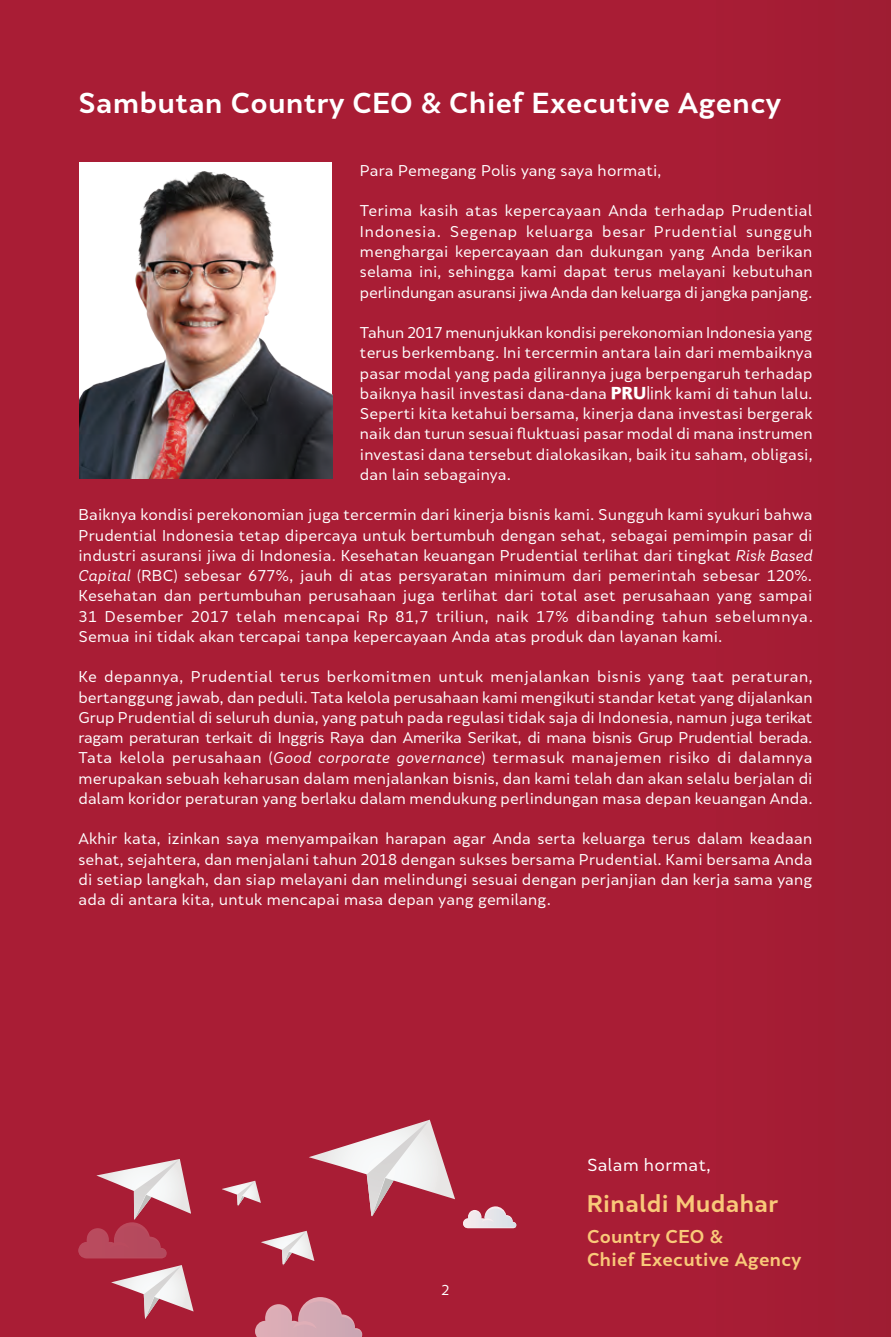
<style>
.page{position:relative;width:891px;height:1337px;background:#fff}
.page>*{position:absolute;margin:0;border:0;box-sizing:border-box;transform-origin:0 0}
.Judul_Sambutan{font:700 27px "Skola Sans";letter-spacing:.015em;color:#fff}
.t1{font:700 22.5px "Skola Sans";letter-spacing:.015em;color:#f9c979}
.t2{font:700 17.55px "Skola Sans";letter-spacing:.015em;color:#f9c979}
.t3{font:16.2px "Skola Sans";letter-spacing:.015em;color:#fff}
.Body_Text_sambutan{font:14.62px/20.2px "Skola Sans";letter-spacing:.01em;color:#fff;text-align:justify}
.t4{font:13.5px "Skola Sans";color:#fff}
.s1{font-family:"Pru Sans Extra";font-weight:700;font-size:18px}
.s2{font-family:"Pru Sans Normal";font-size:18px}
.s3{font-style:italic}
</style>
<div class="page">
<div style="left:0;top:0;width:890px;height:1337px;background:#a91d35"></div>
<svg style="left:111px;top:1265px;width:82px;height:54px"></svg>
<svg style="left:261px;top:1230px;width:53px;height:36px"></svg>
<svg style="left:222px;top:1180px;width:39px;height:26px"></svg>
<svg style="left:309px;top:1119px;width:146px;height:98px"></svg>
<svg style="left:255px;top:1297px;width:107px;height:40px"></svg>
<svg style="left:463px;top:1206px;width:53px;height:22px"></svg>
<svg style="left:78px;top:1159px;width:113px;height:99px"></svg>
<img style="left:79px;top:162px;width:253px;height:316px">
<p class="Judul_Sambutan" style="left:78px;top:86px;width:704px">Sambutan Country CEO &amp; Chief Executive Agency</p>
<p class="Body_Text_sambutan" style="left:360px;top:160px;width:303px">Para Pemegang Polis yang saya hormati,</p>
<p class="Body_Text_sambutan" style="left:360px;top:201px;width:454px">Terima kasih atas kepercayaan Anda terhadap Prudential Indonesia. Segenap keluarga besar Prudential sungguh menghargai kepercayaan dan dukungan yang Anda berikan selama ini, sehingga kami dapat terus melayani kebutuhan perlindungan asuransi jiwa Anda dan keluarga di jangka panjang.</p>
<p class="Body_Text_sambutan" style="left:360px;top:322px;width:454px">Tahun 2017 menunjukkan kondisi perekonomian Indonesia yang terus berkembang. Ini tercermin antara lain dari membaiknya pasar modal yang pada gilirannya juga berpengaruh terhadap baiknya hasil investasi dana-dana <span class="s1">PRU</span><span class="s2">link</span> kami di tahun lalu.<br>Seperti kita ketahui bersama, kinerja dana investasi bergerak naik dan turun sesuai fluktuasi pasar modal di mana instrumen investasi dana tersebut dialokasikan, baik itu saham, obligasi, dan lain sebagainya.</p>
<p class="Body_Text_sambutan" style="left:78px;top:505px;width:735px">Baiknya kondisi perekonomian juga tercermin dari kinerja bisnis kami. Sungguh kami syukuri bahwa Prudential Indonesia tetap dipercaya untuk bertumbuh dengan sehat, sebagai pemimpin pasar di industri asuransi jiwa di Indonesia. Kesehatan keuangan Prudential terlihat dari tingkat <span class="s3">Risk Based Capital</span> (RBC) sebesar 677%, jauh di atas persyaratan minimum dari pemerintah sebesar 120%.<br>Kesehatan dan pertumbuhan perusahaan juga terlihat dari total aset perusahaan yang sampai 31 Desember 2017 telah mencapai Rp 81,7 triliun, naik 17% dibanding tahun sebelumnya.<br>Semua ini tidak akan tercapai tanpa kepercayaan Anda atas produk dan layanan kami.</p>
<p class="Body_Text_sambutan" style="left:78px;top:667px;width:735px">Ke depannya, Prudential terus berkomitmen untuk menjalankan bisnis yang taat peraturan, bertanggung jawab, dan peduli. Tata kelola perusahaan kami mengikuti standar ketat yang dijalankan Grup Prudential di seluruh dunia, yang patuh pada regulasi tidak saja di Indonesia, namun juga terikat ragam peraturan terkait di Inggris Raya dan Amerika Serikat, di mana bisnis Grup Prudential berada.<br>Tata kelola perusahaan (<span class="s3">Good corporate governance</span>) termasuk manajemen risiko di dalamnya merupakan sebuah keharusan dalam menjalankan bisnis, dan kami telah dan akan selalu berjalan di dalam koridor peraturan yang berlaku dalam mendukung perlindungan masa depan keuangan Anda.</p>
<p class="Body_Text_sambutan" style="left:78px;top:829px;width:735px">Akhir kata, izinkan saya menyampaikan harapan agar Anda serta keluarga terus dalam keadaan sehat, sejahtera, dan menjalani tahun 2018 dengan sukses bersama Prudential. Kami bersama Anda di setiap langkah, dan siap melayani dan melindungi sesuai dengan perjanjian dan kerja sama yang ada di antara kita, untuk mencapai masa depan yang gemilang.</p>
<p class="t4" style="left:441px;top:1281px;width:10px">2</p>
<p class="t3" style="left:586px;top:1155px;width:125px">Salam hormat,</p>
<p class="t1" style="left:586px;top:1189px;width:193px">Rinaldi Mudahar</p>
<p class="t2" style="left:586px;top:1225px;width:137px">Country CEO &amp;</p>
<p class="t2" style="left:586px;top:1248px;width:216px">Chief Executive Agency</p>
</div>
